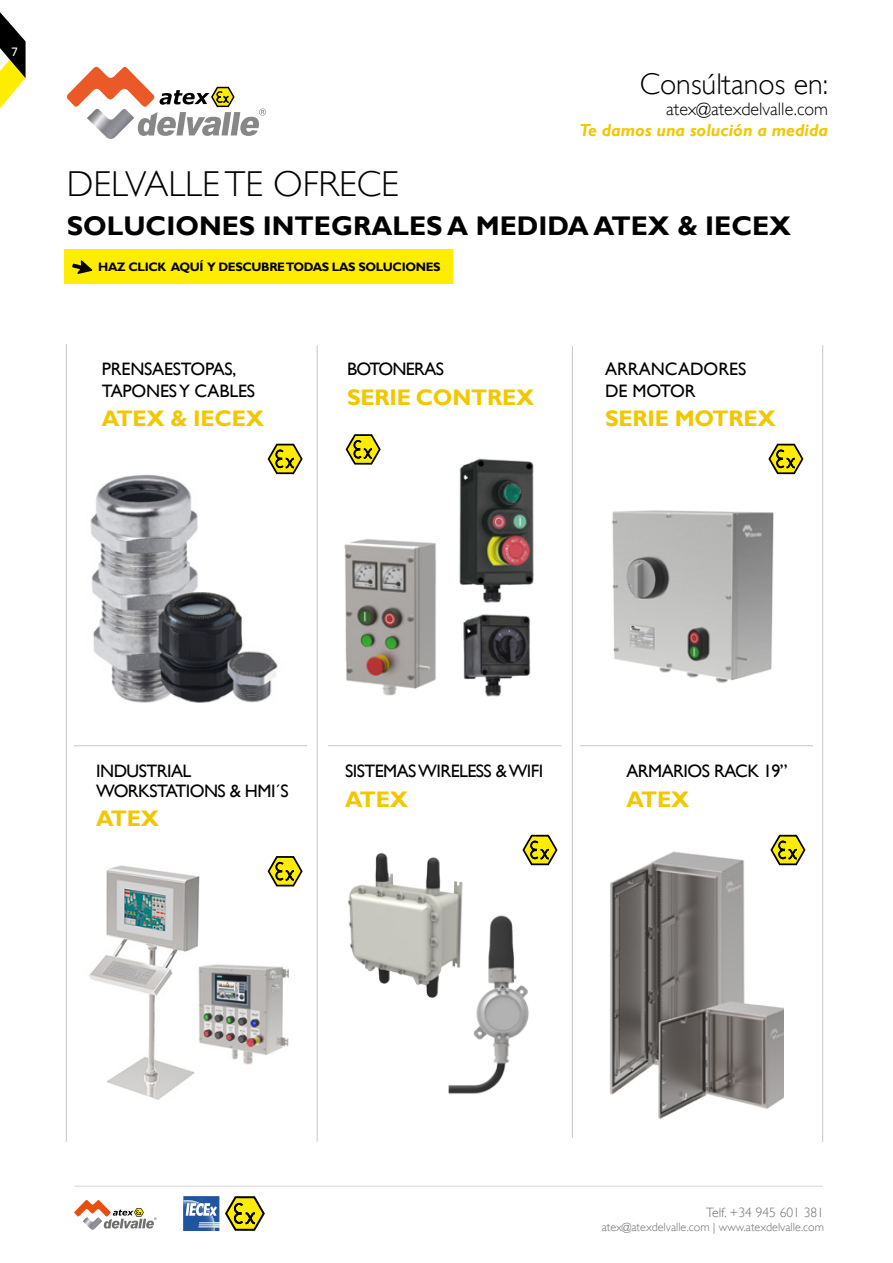
<style>
.page{position:relative;width:893px;height:1263px;background:#fff}
.page>*{position:absolute;margin:0;border:0;box-sizing:border-box;transform-origin:0 0}
.t1{font:300 36px "Gill Sans";color:#000}
.t2{font:300 30px "Gill Sans";color:#000}
.t3{font:700 27px "Gill Sans";color:#000}
.t4{font:700 22.5px "Gill Sans";letter-spacing:-.01em;color:#f2c700}
.t5{font:18px/19.5px "Gill Sans";letter-spacing:-.03em;color:#000}
.t6{font:18px/21.6px "Gill Sans";letter-spacing:-.01em;color:#000}
.t7{font:300 18px "Gill Sans";color:#000}
.t8{font:18px/21.6px "Gill Sans";color:#000}
.t9{font:italic 700 17.4px "Gill Sans";color:#f2c700}
.t10{font:300 13.5px "Gill Sans";color:#706f6f}
.t11{font:13.5px "Calibri";color:#fff}
.t12{font:700 12.3px "Gill Sans";letter-spacing:-.03em;color:#000}
.t13{font:300 12px "Gill Sans";color:#706f6f}
</style>
<div class="page">
<svg style="left:0;top:12px;width:26px;height:97px"></svg>
<svg style="left:74px;top:1200px;width:83px;height:28px"></svg>
<svg style="left:225px;top:1196px;width:40px;height:35px"></svg>
<hr style="left:75px;top:1185px;width:747px;height:2px;background:#e3e3e3">
<svg style="left:183px;top:1196px;width:36px;height:35px"></svg>
<svg style="left:522px;top:835px;width:35px;height:30px"></svg>
<svg style="left:772px;top:835px;width:33px;height:30px"></svg>
<img style="left:347px;top:852px;width:116px;height:146px">
<img style="left:448px;top:908px;width:81px;height:186px">
<svg style="left:349px;top:434px;width:28px;height:9px"></svg>
<svg style="left:768px;top:443px;width:35px;height:31px"></svg>
<img style="left:344px;top:443px;width:190px;height:254px">
<img style="left:90px;top:474px;width:204px;height:229px">
<img style="left:612px;top:510px;width:162px;height:173px">
<hr style="left:572px;top:346px;width:1px;height:791px;background:#c6c6c6">
<hr style="left:66px;top:344px;width:1px;height:798px;background:#c6c6c6">
<hr style="left:317px;top:345px;width:1px;height:797px;background:#c6c6c6">
<hr style="left:822px;top:345px;width:1px;height:797px;background:#c6c6c6">
<hr style="left:74px;top:745px;width:233px;height:1px;background:#c6c6c6">
<hr style="left:328px;top:745px;width:233px;height:1px;background:#c6c6c6">
<hr style="left:580px;top:745px;width:233px;height:1px;background:#c6c6c6">
<img style="left:89px;top:865px;width:205px;height:235px">
<img style="left:609px;top:847px;width:175px;height:272px">
<img style="left:105px;top:136px;width:11px;height:3px">
<svg style="left:66px;top:66px;width:200px;height:70px"></svg>
<div style="left:64px;top:249px;width:389px;height:34px;background:#ffed00"></div>
<svg style="left:72px;top:260px;width:20px;height:14px"></svg>
<svg style="left:268px;top:856px;width:35px;height:30px"></svg>
<svg style="left:268px;top:443px;width:35px;height:31px"></svg>
<p class="t11" style="left:11px;top:43px;width:8px">7</p>
<h2 class="t2" style="left:640px;top:66px;width:190px">Consúltanos en:</h2>
<p class="t7" style="left:666px;top:99px;width:163px">atex@atexdelvalle.com</p>
<p class="t9" style="left:579px;top:120px;width:250px">Te damos una solución a medida</p>
<h1 class="t1" style="left:67px;top:163px;width:333px">DELVALLE TE OFRECE</h1>
<h3 class="t3" style="left:67px;top:210px;width:726px">SOLUCIONES INTEGRALES A MEDIDA ATEX &amp; IECEX</h3>
<p class="t12" style="left:98px;top:259px;width:344px">HAZ CLICK AQUÍ Y DESCUBRE TODAS LAS SOLUCIONES</p>
<p class="t6" style="left:102px;top:359px;width:155px">PRENSAESTOPAS,<br>TAPONES Y CABLES</p>
<p class="t4" style="left:102px;top:405px;width:164px">ATEX &amp; IECEX</p>
<p class="t5" style="left:347px;top:360px;width:98px">BOTONERAS</p>
<p class="t4" style="left:347px;top:383px;width:189px">SERIE CONTREX</p>
<p class="t8" style="left:605px;top:359px;width:143px">ARRANCADORES<br>DE MOTOR</p>
<p class="t4" style="left:605px;top:405px;width:172px">SERIE MOTREX</p>
<p class="t5" style="left:96px;top:762px;width:194px">INDUSTRIAL<br>WORKSTATIONS &amp; HMI´S</p>
<p class="t4" style="left:96px;top:805px;width:64px">ATEX</p>
<p class="t5" style="left:345px;top:762px;width:200px">SISTEMAS WIRELESS &amp; WIFI</p>
<p class="t4" style="left:345px;top:785px;width:64px">ATEX</p>
<p class="t5" style="left:626px;top:762px;width:163px">ARMARIOS RACK 19”</p>
<p class="t4" style="left:626px;top:785px;width:64px">ATEX</p>
<p class="t10" style="left:706px;top:1205px;width:119px">Telf. +34 945 601 381</p>
<p class="t13" style="left:602px;top:1220px;width:224px">atex@atexdelvalle.com | www.atexdelvalle.com</p>
</div>
